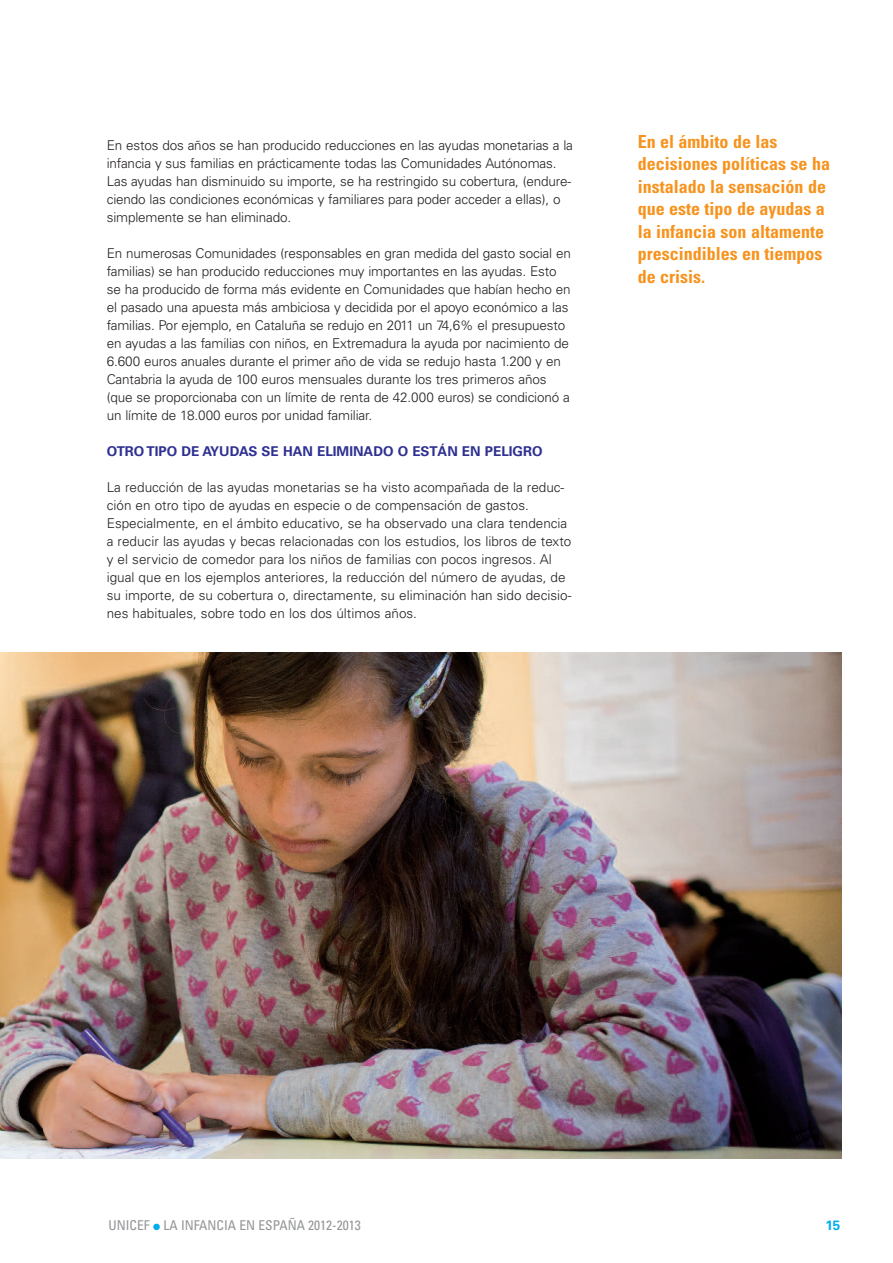
<style>
.page{position:relative;width:893px;height:1263px;background:#fff}
.page>*{position:absolute;margin:0;border:0;box-sizing:border-box;transform-origin:0 0}
.t1{font:700 condensed 18px/22.5px "Univers";color:#f7931d}
.t2{font:300 13.5px/18px "Univers";letter-spacing:-.01em;color:#231f20}
.t3{font:700 13.5px "Univers";color:#2e3092}
.t4{font:condensed 13.5px "Univers";color:#939598}
.t5{font:700 13.5px "Univers";color:#00aeef}
.s1{color:#00aeef}
</style>
<div class="page">
<img style="left:0;top:653px;width:841px;height:505px">
<p class="t2" style="left:107px;top:137px;width:468px">En estos dos años se han producido reducciones en las ayudas monetarias a la infancia y sus familias en prácticamente todas las Comunidades Autónomas.<br>Las ayudas han disminuido su importe, se ha restringido su cobertura, (endure&shy;ciendo las condiciones económicas y familiares para poder acceder a ellas), o simplemente se han eliminado.</p>
<p class="t2" style="left:107px;top:245px;width:466px">En numerosas Comunidades (responsables en gran medida del gasto social en familias) se han producido reducciones muy importantes en las ayudas. Esto se ha producido de forma más evidente en Comunidades que habían hecho en el pasado una apuesta más ambiciosa y decidida por el apoyo económico a las familias. Por ejemplo, en Cataluña se redujo en 2011 un 74,6% el presupuesto en ayudas a las familias con niños, en Extremadura la ayuda por nacimiento de 6.600 euros anuales durante el primer año de vida se redujo hasta 1.200 y en Cantabria la ayuda de 100 euros mensuales durante los tres primeros años (que se proporcionaba con un límite de renta de 42.000 euros) se condicionó a un límite de 18.000 euros por unidad familiar.</p>
<p class="t3" style="left:107px;top:446px;width:437px">OTRO TIPO DE AYUDAS SE HAN ELIMINADO O ESTÁN EN PELIGRO</p>
<p class="t2" style="left:107px;top:479px;width:466px">La reducción de las ayudas monetarias se ha visto acompañada de la reduc&shy;ción en otro tipo de ayudas en especie o de compensación de gastos.<br>Especialmente, en el ámbito educativo, se ha observado una clara tendencia a reducir las ayudas y becas relacionadas con los estudios, los libros de texto y el servicio de comedor para los niños de familias con pocos ingresos. Al igual que en los ejemplos anteriores, la reducción del número de ayudas, de su importe, de su cobertura o, directamente, su eliminación han sido decisio&shy;nes habituales, sobre todo en los dos últimos años.</p>
<h1 class="t1" style="left:638px;top:132px;width:194px">En el ámbito de las decisiones políticas se ha instalado la sensación de que este tipo de ayudas a la infancia son altamente prescindibles en tiempos de crisis.</h1>
<p class="t4" style="left:109px;top:1220px;width:254px">UNICEF <span class="s1">●</span> LA INFANCIA EN ESPAÑA 2012-2013</p>
<p class="t5" style="left:825px;top:1220px;width:17px">15</p>
</div>
